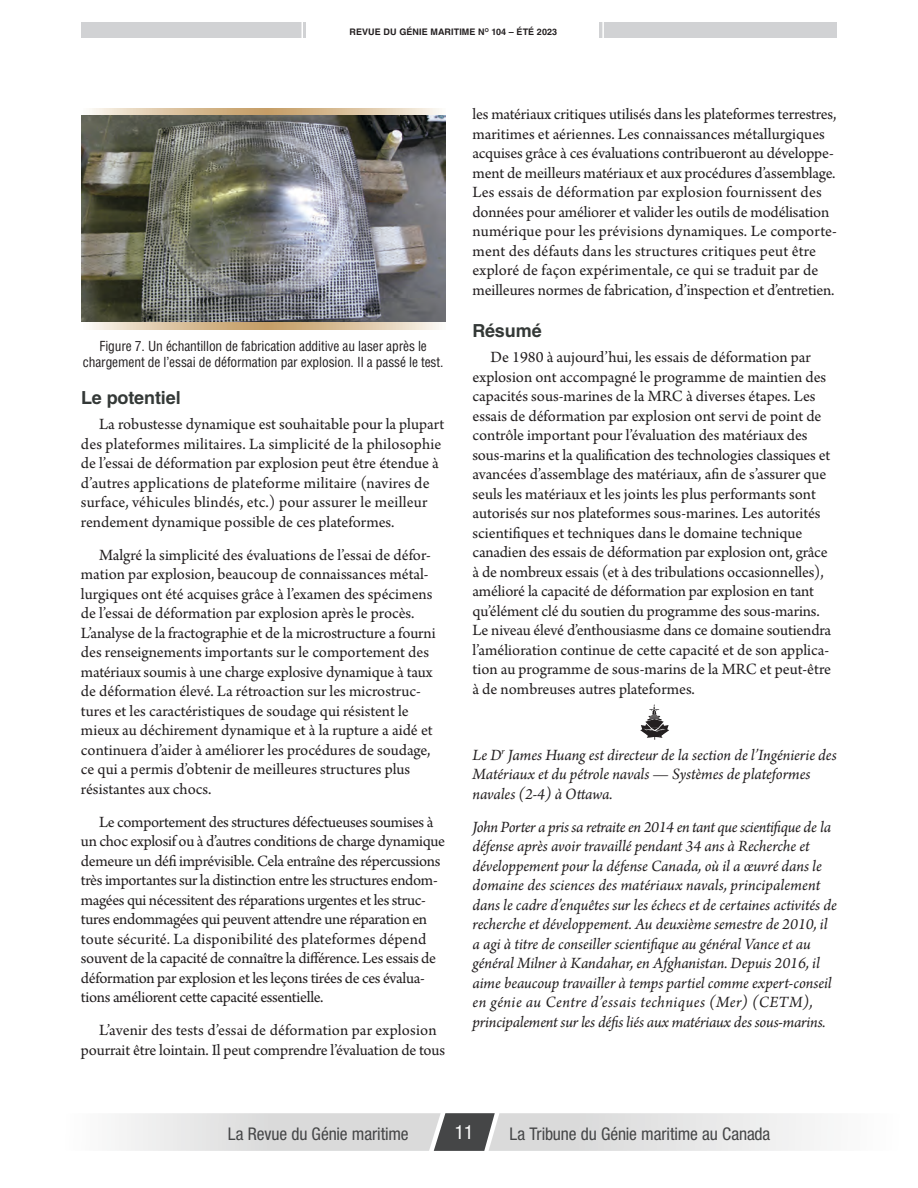
<style>
.page{position:relative;width:918px;height:1188px;background:#fff}
.page>*{position:absolute;margin:0;border:0;box-sizing:border-box;transform-origin:0 0}
.t1{font:condensed 19.5px "Helvetica Neue LT Std";color:#fff}
.t2{font:700 18px "Helvetica LT Std";letter-spacing:-.005em;color:#343937}
.t3{font:condensed 17.55px "Helvetica Neue LT Std";letter-spacing:-.01em;color:#454647}
.Body{font:16.5px/19.5px "Arno Pro";letter-spacing:-.005em;color:#231f20}
.Body-2{font:italic 16.5px/19.5px "Arno Pro";letter-spacing:-.005em;color:#231f20}
.Photo_Caption{font:condensed 13.5px/16.2px "Helvetica LT Std";letter-spacing:-.01em;color:#231f20;text-align:center}
.t4{font:700 9px "Helvetica LT Std";letter-spacing:.01em;color:#231f20}
</style>
<div class="page">
<div style="left:81px;top:23px;width:225px;height:15px;background:#d1d2d4"></div>
<div style="left:599px;top:23px;width:238px;height:15px;background:#d1d2d4"></div>
<svg style="left:302px;top:23px;width:1px;height:15px"></svg>
<hr style="left:602px;top:16px;width:2px;height:29px;background:#fff">
<svg style="left:119px;top:1113px;width:696px;height:38px;background:#d7d7d7"></svg>
<svg style="left:90px;top:108px;width:350px;height:222px;background:#dcc5a3"></svg>
<img style="left:81px;top:115px;width:365px;height:207px">
<svg style="left:640px;top:704px;width:29px;height:36px"></svg>
<p class="t4" style="left:350px;top:26px;width:209px">REVUE DU GÉNIE MARITIME N<sup>O</sup> 104 – ÉTÉ 2023</p>
<p class="Photo_Caption" style="left:83px;top:338px;width:362px">Figure 7. Un échantillon de fabrication additive au laser après le chargement de l’essai de déformation par explosion. Il a passé le test.</p>
<h2 class="t2" style="left:81px;top:387px;width:101px">Le potentiel</h2>
<p class="Body" style="left:81px;top:416px;width:365px;text-indent:18px">La robustesse dynamique est souhaitable pour la plupart des plateformes militaires. La simplicité de la philosophie de l’essai de déformation par explosion peut être étendue à d’autres applications de plateforme militaire (navires de surface, véhicules blindés, etc.) pour assurer le meilleur rendement dynamique possible de ces plateformes.</p>
<p class="Body" style="left:81px;top:546px;width:356px;text-indent:18px">Malgré la simplicité des évaluations de l’essai de défor&shy;mation par explosion, beaucoup de connaissances métal&shy;lurgiques ont été acquises grâce à l’examen des spécimens de l’essai de déformation par explosion après le procès.<br>L’analyse de la fractographie et de la microstructure a fourni des renseignements importants sur le comportement des matériaux soumis à une charge explosive dynamique à taux de déformation élevé. La rétroaction sur les microstruc&shy;tures et les caractéristiques de soudage qui résistent le mieux au déchirement dynamique et à la rupture a aidé et continuera d’aider à améliorer les procédures de soudage, ce qui a permis d’obtenir de meilleures structures plus résistantes aux chocs.</p>
<p class="Body" style="left:81px;top:813px;width:366px;text-indent:18px">Le comportement des structures défectueuses soumises à un choc explosif ou à d’autres conditions de charge dynamique demeure un défi imprévisible. Cela entraîne des répercussions très importantes sur la distinction entre les structures endom&shy;magées qui nécessitent des réparations urgentes et les struc&shy;tures endommagées qui peuvent attendre une réparation en toute sécurité. La disponibilité des plateformes dépend souvent de la capacité de connaître la différence. Les essais de déformation par explosion et les leçons tirées de ces évalua&shy;tions améliorent cette capacité essentielle.</p>
<p class="Body" style="left:81px;top:1022px;width:366px;text-align:center">L’avenir des tests d’essai de déformation par explosion pourrait être lointain. Il peut comprendre l’évaluation de tous</p>
<p class="Body" style="left:472px;top:105px;width:366px">les matériaux critiques utilisés dans les plateformes terrestres, maritimes et aériennes. Les connaissances métallurgiques acquises grâce à ces évaluations contribueront au développe&shy;ment de meilleurs matériaux et aux procédures d’assemblage.<br>Les essais de déformation par explosion fournissent des données pour améliorer et valider les outils de modélisation numérique pour les prévisions dynamiques. Le comporte&shy;ment des défauts dans les structures critiques peut être exploré de façon expérimentale, ce qui se traduit par de meilleures normes de fabrication, d’inspection et d’entretien.</p>
<h2 class="t2" style="left:472px;top:319px;width:71px">Résumé</h2>
<p class="Body" style="left:472px;top:348px;width:360px;text-indent:18px">De 1980 à aujourd’hui, les essais de déformation par explosion ont accompagné le programme de maintien des capacités sous-marines de la MRC à diverses étapes. Les essais de déformation par explosion ont servi de point de contrôle important pour l’évaluation des matériaux des sous-marins et la qualification des technologies classiques et avancées d’assemblage des matériaux, afin de s’assurer que seuls les matériaux et les joints les plus performants sont autorisés sur nos plateformes sous-marines. Les autorités scientifiques et techniques dans le domaine technique canadien des essais de déformation par explosion ont, grâce à de nombreux essais (et à des tribulations occasionnelles), amélioré la capacité de déformation par explosion en tant qu’élément clé du soutien du programme des sous-marins.<br>Le niveau élevé d’enthousiasme dans ce domaine soutiendra l’amélioration continue de cette capacité et de son applica&shy;tion au programme de sous-marins de la MRC et peut-être à de nombreuses autres plateformes.</p>
<p class="Body-2" style="left:472px;top:746px;width:366px">Le D<sup>r</sup> James Huang est directeur de la section de l’Ingénierie des<br>Matériaux et du pétrole navals — Systèmes de plateformes navales (2-4) à Ottawa.</p>
<p class="Body-2" style="left:472px;top:818px;width:366px">John Porter a pris sa retraite en 2014 en tant que scientifique de la défense après avoir travaillé pendant 34 ans à Recherche et développement pour la défense Canada, où il a œuvré dans le domaine des sciences des matériaux navals, principalement dans le cadre d’enquêtes sur les échecs et de certaines activités de recherche et développement. Au deuxième semestre de 2010, il a agi à titre de conseiller scientifique au général Vance et au général Milner à Kandahar, en Afghanistan. Depuis 2016, il aime beaucoup travailler à temps partiel comme expert-conseil en génie au Centre d’essais techniques (Mer) (CETM), principalement sur les défis liés aux matériaux des sous-marins.</p>
<p class="t3" style="left:228px;top:1124px;width:182px">La Revue du Génie maritime</p>
<p class="t1" style="left:455px;top:1121px;width:20px">11</p>
<p class="t3" style="left:510px;top:1123px;width:262px">La Tribune du Génie maritime au Canada</p>
</div>
